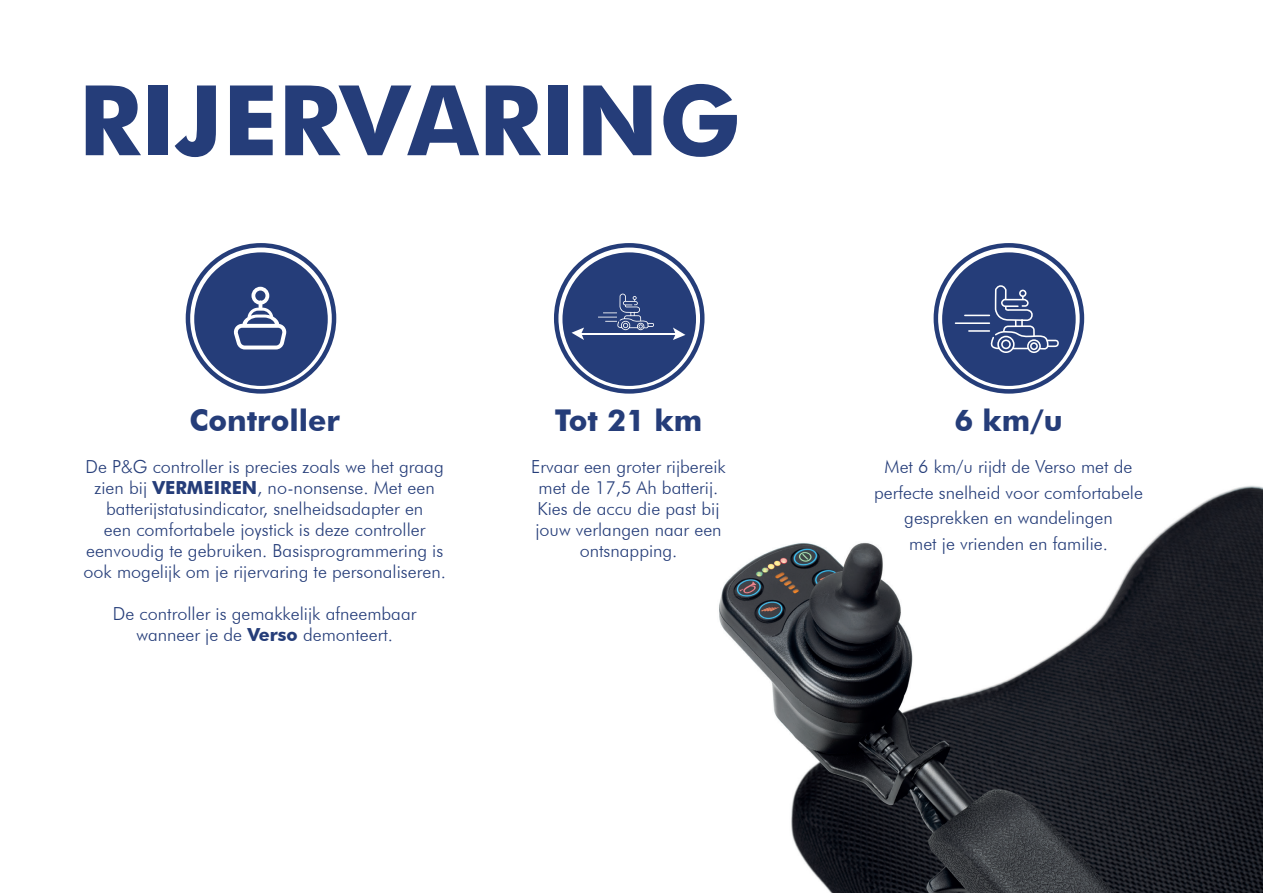
<style>
.page{position:relative;width:1263px;height:893px;background:#fff}
.page>*{position:absolute;margin:0;border:0;box-sizing:border-box;transform-origin:0 0}
.t1{font:700 97.5px "Futura BT";color:#253d79}
.t2{font:700 30px "Futura BT";color:#253d79}
.t3{font:300 18px/21px "Futura BT";color:#253d79;text-align:center}
.s1{font-weight:700}
</style>
<div class="page">
<img style="left:554px;top:305px;width:709px;height:588px">
<div style="left:942px;top:252px;width:134px;height:134px;background:#253d79;border-radius:50%"></div>
<div style="left:933px;top:243px;width:151px;height:151px;border:4px solid #253d79;border-radius:50%"></div>
<svg style="left:964px;top:285px;width:95px;height:68px"></svg>
<hr style="left:955px;top:322px;width:35px;height:2px;background:#fff">
<hr style="left:968px;top:330px;width:22px;height:2px;background:#fff">
<div style="left:194px;top:252px;width:134px;height:134px;background:#253d79;border-radius:50%"></div>
<div style="left:186px;top:243px;width:150px;height:151px;border:4px solid #253d79;border-radius:50%"></div>
<svg style="left:233px;top:287px;width:54px;height:62px"></svg>
<div style="left:562px;top:252px;width:134px;height:134px;background:#253d79;border-radius:50%"></div>
<div style="left:554px;top:243px;width:150px;height:151px;border:4px solid #253d79;border-radius:50%"></div>
<svg style="left:598px;top:293px;width:56px;height:37px"></svg>
<hr style="left:576px;top:333px;width:103px;height:2px;background:#fff">
<svg style="left:571px;top:328px;width:13px;height:12px"></svg>
<svg style="left:673px;top:328px;width:12px;height:12px"></svg>
<p class="t1" style="left:78px;top:61px;width:664px">RIJERVARING</p>
<p class="t2" style="left:190px;top:402px;width:152px">Controller</p>
<p class="t3" style="left:83px;top:456px;width:364px">De P&amp;G controller is precies zoals we het graag zien bij <span class="s1">VERMEIREN</span>, no-nonsense. Met een batterijstatusindicator, snelheidsadapter en<br>een comfortabele joystick is deze controller eenvoudig te gebruiken. Basisprogrammering is ook mogelijk om je rijervaring te personaliseren.</p>
<p class="t3" style="left:113px;top:603px;width:305px">De controller is gemakkelijk afneembaar wanneer je de <span class="s1">Verso</span> demonteert.</p>
<p class="t2" style="left:555px;top:402px;width:149px">Tot 21 km</p>
<p class="t3" style="left:531px;top:456px;width:196px">Ervaar een groter rijbereik met de 17,5 Ah batterij.<br>Kies de accu die past bij jouw verlangen naar een ontsnapping.</p>
<p class="t2" style="left:954px;top:402px;width:110px">6 km/u</p>
<p class="t3" style="left:874px;top:454px;width:270px;line-height:25.5px">Met 6 km/u rijdt de Verso met de perfecte snelheid voor comfortabele gesprekken en wandelingen</p>
<p class="t3" style="left:909px;top:533px;width:200px">met je vrienden en familie.</p>
</div>
